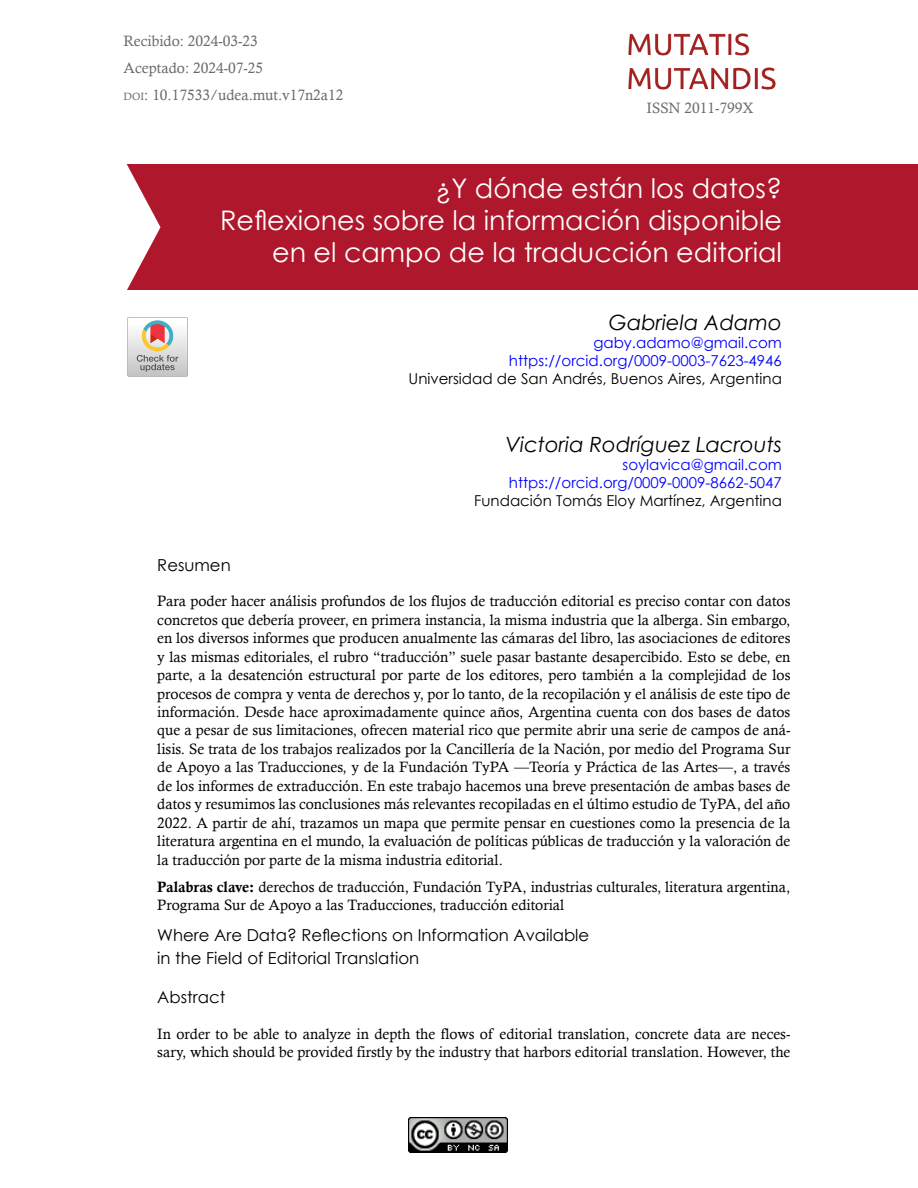
<style>
.page{position:relative;width:918px;height:1188px;background:#fff}
.page>*{position:absolute;margin:0;border:0;box-sizing:border-box;transform-origin:0 0}
.t1{font:27px/32.4px "Century Gothic";color:#fff;text-align:right}
.t2{font:italic 21px "Century Gothic";color:#000}
.t3{font:16.5px/22.5px "Century Gothic";color:#000}
.t4{font:15px/18.5px "Calisto";color:#000}
.t5{font:15px/18px "Century Gothic";color:#00f;text-align:right}
.t6{font:15px "Century Gothic";color:#000}
.t7{font:15px/27px "Calisto";color:#696969}
.t8{font:15px "Calisto";color:#6b6b6b}
.s1{font-size:10.5px}
.s2{font-family:"Calis MT Bol"}
</style>
<div class="page">
<img style="left:628px;top:33px;width:148px;height:57px">
<img style="left:409px;top:1118px;width:99px;height:35px">
<div style="left:100px;top:165px;width:818px;height:125px;background:#af182c"></div>
<svg style="left:100px;top:164px;width:61px;height:126px"></svg>
<img style="left:128px;top:320px;width:59px;height:57px">
<p class="t7" style="left:124px;top:27px;width:221px">Recibido: 2024-03-23<br>Aceptado: 2024-07-25<br><span class="s1">doi</span>: 10.17533/udea.mut.v17n2a12</p>
<p class="t8" style="left:647px;top:100px;width:109px">ISSN 2011-799X</p>
<h1 class="t1" style="left:220px;top:171px;width:563px">¿Y dónde están los datos?<br>Reflexiones sobre la información disponible en el campo de la traducción editorial</h1>
<h2 class="t2" style="left:609px;top:308px;width:175px">Gabriela Adamo</h2>
<p class="t5" style="left:509px;top:333px;width:275px">gaby.adamo@gmail.com https://orcid.org/0009-0003-7623-4946</p>
<p class="t6" style="left:409px;top:368px;width:375px">Universidad de San Andrés, Buenos Aires, Argentina</p>
<h2 class="t2" style="left:505px;top:430px;width:278px">Victoria Rodríguez Lacrouts</h2>
<p class="t5" style="left:509px;top:455px;width:275px">soylavica@gmail.com https://orcid.org/0009-0009-8662-5047</p>
<p class="t6" style="left:474px;top:490px;width:309px">Fundación Tomás Eloy Martínez, Argentina</p>
<p class="t3" style="left:157px;top:553px;width:75px">Resumen</p>
<p class="t4" style="left:157px;top:592px;width:635px;text-align:justify">Para poder hacer análisis profundos de los flujos de traducción editorial es preciso contar con datos concretos que debería proveer, en primera instancia, la misma industria que la alberga. Sin embargo, en los diversos informes que producen anualmente las cámaras del libro, las asociaciones de editores y las mismas editoriales, el rubro “traducción” suele pasar bastante desapercibido. Esto se debe, en parte, a la desatención estructural por parte de los editores, pero también a la complejidad de los procesos de compra y venta de derechos y, por lo tanto, de la recopilación y el análisis de este tipo de información. Desde hace aproximadamente quince años, Argentina cuenta con dos bases de datos que a pesar de sus limitaciones, ofrecen material rico que permite abrir una serie de campos de aná&shy;lisis. Se trata de los trabajos realizados por la Cancillería de la Nación, por medio del Programa Sur de Apoyo a las Traducciones, y de la Fundación TyPA —Teoría y Práctica de las Artes—, a través de los informes de extraducción. En este trabajo hacemos una breve presentación de ambas bases de datos y resumimos las conclusiones más relevantes recopiladas en el último estudio de TyPA, del año 2022. A partir de ahí, trazamos un mapa que permite pensar en cuestiones como la presencia de la literatura argentina en el mundo, la evaluación de políticas públicas de traducción y la valoración de la traducción por parte de la misma industria editorial.</p>
<p class="t4" style="left:157px;top:877px;width:635px"><span class="s2">Palabras clave:</span> derechos de traducción, Fundación TyPA, industrias culturales, literatura argentina,<br>Programa Sur de Apoyo a las Traducciones, traducción editorial</p>
<p class="t3" style="left:157px;top:924px;width:434px">Where Are Data? Reflections on Information Available in the Field of Editorial Translation</p>
<p class="t3" style="left:157px;top:986px;width:69px">Abstract</p>
<p class="t4" style="left:157px;top:1024px;width:635px">In order to be able to analyze in depth the flows of editorial translation, concrete data are neces&shy;sary, which should be provided firstly by the industry that harbors editorial translation. However, the</p>
</div>
